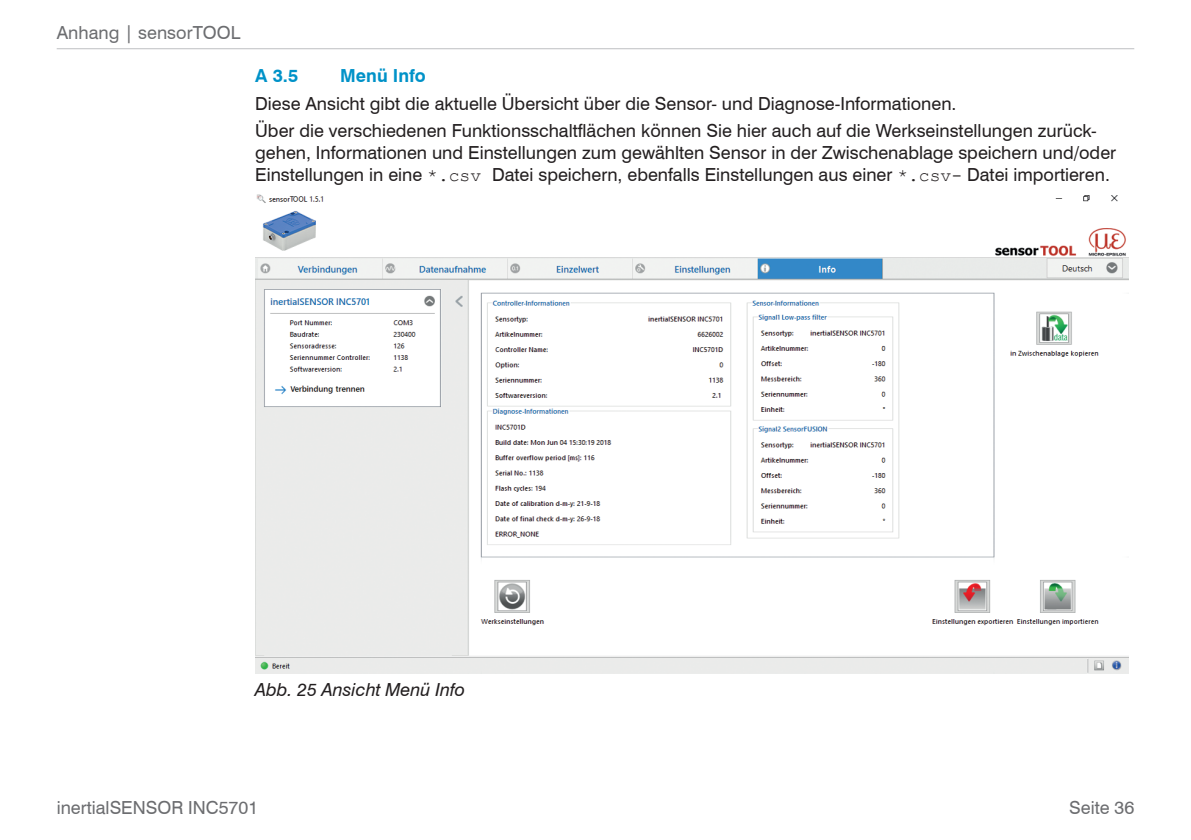
<style>
.page{position:relative;width:1191px;height:840px;background:#fff}
.page>*{position:absolute;margin:0;border:0;box-sizing:border-box;transform-origin:0 0}
.Fließtext{font:18px/22px "Swiss 721 BT";color:#231f20}
.t1{font:18px "Swiss 721 BT";color:#6c6d70}
.t2{font:italic 18px "Swiss 721 BT";color:#231f20}
.t3{font:700 18px "Swiss 721 BT";color:#0092c8}
.s1{font-family:"Courier New"}
</style>
<div class="page">
<hr style="left:57px;top:48px;width:1077px;height:1px;background:#bebfc2">
<img style="left:255px;top:194px;width:873px;height:479px">
<p class="t1" style="left:57px;top:22px;width:185px">Anhang | sensorTOOL</p>
<p class="t3" style="left:255px;top:64px;width:44px">A 3.5</p>
<p class="t3" style="left:340px;top:64px;width:87px">Menü Info</p>
<p class="Fließtext" style="left:255px;top:92px;width:703px">Diese Ansicht gibt die aktuelle Übersicht über die Sensor- und Diagnose-Informationen.</p>
<p class="Fließtext" style="left:255px;top:120px;width:862px">Über die verschiedenen Funktionsschaltflächen können Sie hier auch auf die Werkseinstellungen zurück&shy;gehen, Informationen und Einstellungen zum gewählten Sensor in der Zwischenablage speichern und/oder<br>Einstellungen in eine <span class="s1">*.csv</span> Datei speichern, ebenfalls Einstellungen aus einer <span class="s1">*.csv-</span> Datei importieren.</p>
<p class="t2" style="left:255px;top:677px;width:211px">Abb. 25 Ansicht Menü Info</p>
<p class="t1" style="left:57px;top:796px;width:203px">inertialSENSOR INC5701</p>
<p class="t1" style="left:1069px;top:796px;width:67px">Seite 36</p>
</div>
